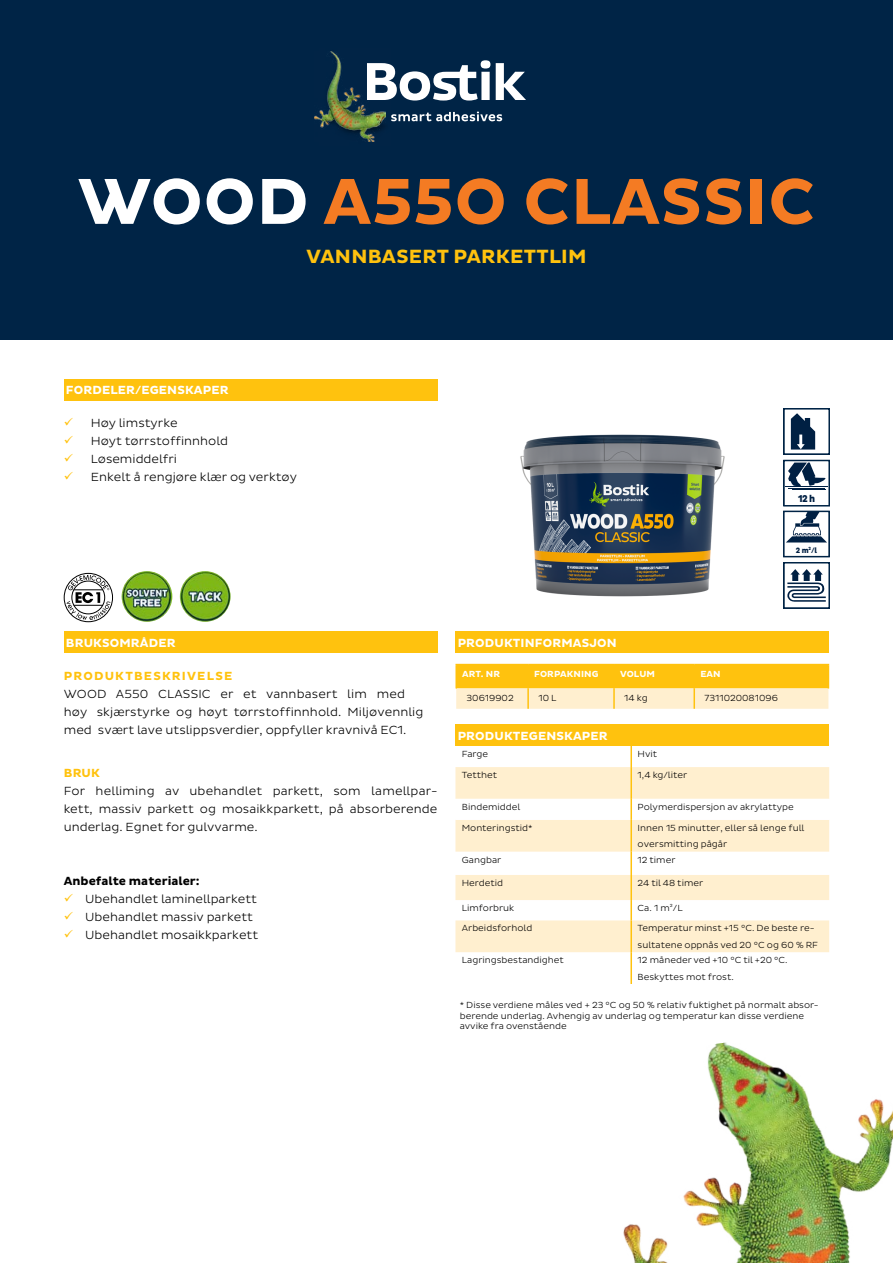
<style>
.page{position:relative;width:893px;height:1263px;background:#fff}
.page>*{position:absolute;margin:0;border:0;box-sizing:border-box;transform-origin:0 0}
.t1{font:700 66px "Bostik";letter-spacing:.015em;color:#f47b23}
.t2{font:700 19.5px "Bostik";letter-spacing:.015em;color:#ffc20e}
.t3{font:300 12px/18px "Bostik";color:#000}
.t4{font:700 12px "Bostik";letter-spacing:.015em;color:#fff}
.t5{font:700 12px "Bostik";letter-spacing:.1em;color:#ffc20e}
.t6{font:700 12px "Bostik";color:#000}
.t7{font:800 10.2px "Pluto Sans Cond";color:#002043}
.t8{font:300 9px/16.5px "Bostik";color:#000}
.t9{font:700 9px "Bostik";letter-spacing:.015em;color:#fff}
.t10{font:800 7.95px "Pluto Sans Cond";color:#002043}
.s1{color:#fff}
.s2{color:#ffc20e}
</style>
<div class="page">
<div style="left:0;top:0;width:893px;height:339px;background:#002446"></div>
<div style="left:64px;top:379px;width:373px;height:21px;background:#ffc20e"></div>
<div style="left:64px;top:631px;width:373px;height:22px;background:#ffc20e"></div>
<div style="left:455px;top:724px;width:374px;height:22px;background:#ffc20e"></div>
<svg style="left:455px;top:767px;width:374px;height:185px;fill:#ffefcf"></svg>
<svg style="left:455px;top:799px;width:374px;height:21px"></svg>
<hr style="left:630px;top:746px;width:2px;height:21px;background:#ffc20e">
<hr style="left:630px;top:767px;width:2px;height:32px;background:#ffc20e">
<hr style="left:630px;top:799px;width:2px;height:21px;background:#ffc20e">
<hr style="left:630px;top:820px;width:2px;height:32px;background:#ffc20e">
<hr style="left:630px;top:852px;width:2px;height:23px;background:#ffc20e">
<hr style="left:630px;top:900px;width:2px;height:20px;background:#ffc20e">
<hr style="left:630px;top:875px;width:2px;height:25px;background:#ffc20e">
<hr style="left:630px;top:920px;width:2px;height:32px;background:#ffc20e">
<hr style="left:630px;top:952px;width:2px;height:32px;background:#ffc20e">
<hr style="left:455px;top:664px;width:73px;height:1px;background:#ffc20e">
<hr style="left:455px;top:665px;width:2px;height:23px;background:#ffc20e">
<svg style="left:456px;top:664px;width:373px;height:45px;background:#ffd666"></svg>
<div style="left:455px;top:631px;width:374px;height:22px;background:#ffc20e"></div>
<img style="left:315px;top:52px;width:71px;height:90px">
<svg style="left:391px;top:112px;width:111px;height:9px"></svg>
<svg style="left:367px;top:60px;width:159px;height:41px"></svg>
<hr style="left:785px;top:486px;width:43px;height:1px;background:#002043">
<svg style="left:788px;top:463px;width:37px;height:23px"></svg>
<hr style="left:788px;top:488px;width:37px;height:1px;background:#002043">
<hr style="left:792px;top:489px;width:33px;height:1px;background:#002043">
<div style="left:783px;top:460px;width:47px;height:46px;border:2px solid #002446"></div>
<svg style="left:791px;top:413px;width:24px;height:37px"></svg>
<div style="left:783px;top:408px;width:47px;height:47px;border:2px solid #002446"></div>
<svg style="left:786px;top:514px;width:41px;height:28px"></svg>
<div style="left:783px;top:511px;width:47px;height:46px;border:2px solid #002446"></div>
<svg style="left:787px;top:569px;width:39px;height:33px"></svg>
<div style="left:783px;top:562px;width:47px;height:47px;border:2px solid #002446"></div>
<img style="left:520px;top:434px;width:205px;height:163px">
<img style="left:180px;top:571px;width:51px;height:51px;border-radius:25px">
<img style="left:122px;top:571px;width:50px;height:51px;border-radius:25px">
<svg style="left:63px;top:572px;width:50px;height:50px"></svg>
<div style="left:71px;top:581px;width:34px;height:33px;border:1px solid #000;border-radius:50%"></div>
<img style="left:623px;top:1042px;width:270px;height:221px">
<h1 class="t1" style="left:78px;top:164px;width:739px"><span class="s1">WOOD</span> A55O CLASSIC</h1>
<h2 class="t2" style="left:307px;top:245px;width:281px">VANNBASERT PARKETTLIM</h2>
<h3 class="t4" style="left:66px;top:383px;width:164px">FORDELER/EGENSKAPER</h3>
<h3 class="t3" style="left:64px;top:414px;width:115px"><span class="s2">✓</span> Høy limstyrke</h3>
<h3 class="t3" style="left:64px;top:432px;width:166px"><span class="s2">✓</span> Høyt tørrstoffinnhold</h3>
<h3 class="t3" style="left:64px;top:450px;width:115px"><span class="s2">✓</span> Løsemiddelfri</h3>
<h3 class="t3" style="left:64px;top:468px;width:235px"><span class="s2">✓</span> Enkelt å rengjøre klær og verktøy</h3>
<h3 class="t4" style="left:66px;top:636px;width:111px">BRUKSOMRÅDER</h3>
<h3 class="t4" style="left:458px;top:636px;width:161px">PRODUKTINFORMASJON</h3>
<p class="t7" style="left:798px;top:492px;width:18px">12 h</p>
<p class="t10" style="left:796px;top:545px;width:23px">2 m<sup>2</sup>/l</p>
<h3 class="t5" style="left:64px;top:669px;width:170px">PRODUKTBESKRIVELSE</h3>
<h3 class="t3" style="left:64px;top:685px;width:361px">WOOD A550 CLASSIC er et vannbasert lim med høy skjærstyrke og høyt tørrstoffinnhold. Miljøvennlig med svært lave utslippsverdier, oppfyller kravnivå EC1.</h3>
<h3 class="t5" style="left:64px;top:766px;width:37px">BRUK</h3>
<h3 class="t3" style="left:64px;top:782px;width:375px;text-align:justify">For helliming av ubehandlet parkett, som lamellpar&shy;kett, massiv parkett og mosaikkparkett, på absorberende underlag. Egnet for gulvvarme.</h3>
<h3 class="t6" style="left:64px;top:874px;width:137px">Anbefalte materialer:</h3>
<h3 class="t3" style="left:64px;top:890px;width:195px"><span class="s2">✓</span> Ubehandlet laminellparkett</h3>
<h3 class="t3" style="left:64px;top:908px;width:191px"><span class="s2">✓</span> Ubehandlet massiv parkett</h3>
<h3 class="t3" style="left:64px;top:926px;width:196px"><span class="s2">✓</span> Ubehandlet mosaikkparkett</h3>
<p class="t9" style="left:462px;top:669px;width:39px">ART. NR</p>
<p class="t9" style="left:534px;top:669px;width:66px">FORPAKNING</p>
<p class="t9" style="left:620px;top:669px;width:37px">VOLUM</p>
<p class="t9" style="left:700px;top:669px;width:22px">EAN</p>
<p class="t8" style="left:466px;top:690px;width:49px">30619902</p>
<p class="t8" style="left:538px;top:690px;width:20px">10 L</p>
<p class="t8" style="left:624px;top:690px;width:25px">14 kg</p>
<p class="t8" style="left:704px;top:690px;width:75px">7311020081096</p>
<h3 class="t4" style="left:458px;top:729px;width:152px">PRODUKTEGENSKAPER</h3>
<p class="t8" style="left:462px;top:746px;width:28px">Farge</p>
<p class="t8" style="left:638px;top:746px;width:21px">Hvit</p>
<p class="t8" style="left:462px;top:767px;width:37px">Tetthet</p>
<p class="t8" style="left:638px;top:767px;width:51px">1,4 kg/liter</p>
<p class="t8" style="left:462px;top:799px;width:60px">Bindemiddel</p>
<p class="t8" style="left:638px;top:799px;width:158px">Polymerdispersjon av akrylattype</p>
<p class="t8" style="left:462px;top:820px;width:72px">Monteringstid*</p>
<p class="t8" style="left:638px;top:820px;width:168px">Innen 15 minutter, eller så lenge full oversmitting pågår</p>
<p class="t8" style="left:462px;top:851px;width:41px">Gangbar</p>
<p class="t8" style="left:638px;top:851px;width:39px">12 timer</p>
<p class="t8" style="left:462px;top:875px;width:43px">Herdetid</p>
<p class="t8" style="left:638px;top:875px;width:67px">24 til 48 timer</p>
<p class="t8" style="left:462px;top:900px;width:54px">Limforbruk</p>
<p class="t8" style="left:638px;top:900px;width:47px">Ca. 1 m²/L</p>
<p class="t8" style="left:462px;top:920px;width:72px">Arbeidsforhold</p>
<p class="t8" style="left:638px;top:920px;width:182px">Temperatur minst +15 °C. De beste re&shy;sultatene oppnås ved 20 °C og 60 % RF</p>
<p class="t8" style="left:462px;top:952px;width:103px">Lagringsbestandighet</p>
<p class="t8" style="left:638px;top:952px;width:151px">12 måneder ved +10 °C til +20 °C.<br>Beskyttes mot frost.</p>
<p class="t8" style="left:460px;top:1000px;width:361px;line-height:10.5px">* Disse verdiene måles ved + 23 °C og 50 % relativ fuktighet på normalt absor&shy;berende underlag. Avhengig av underlag og temperatur kan disse verdiene avvike fra ovenstående</p>
</div>
